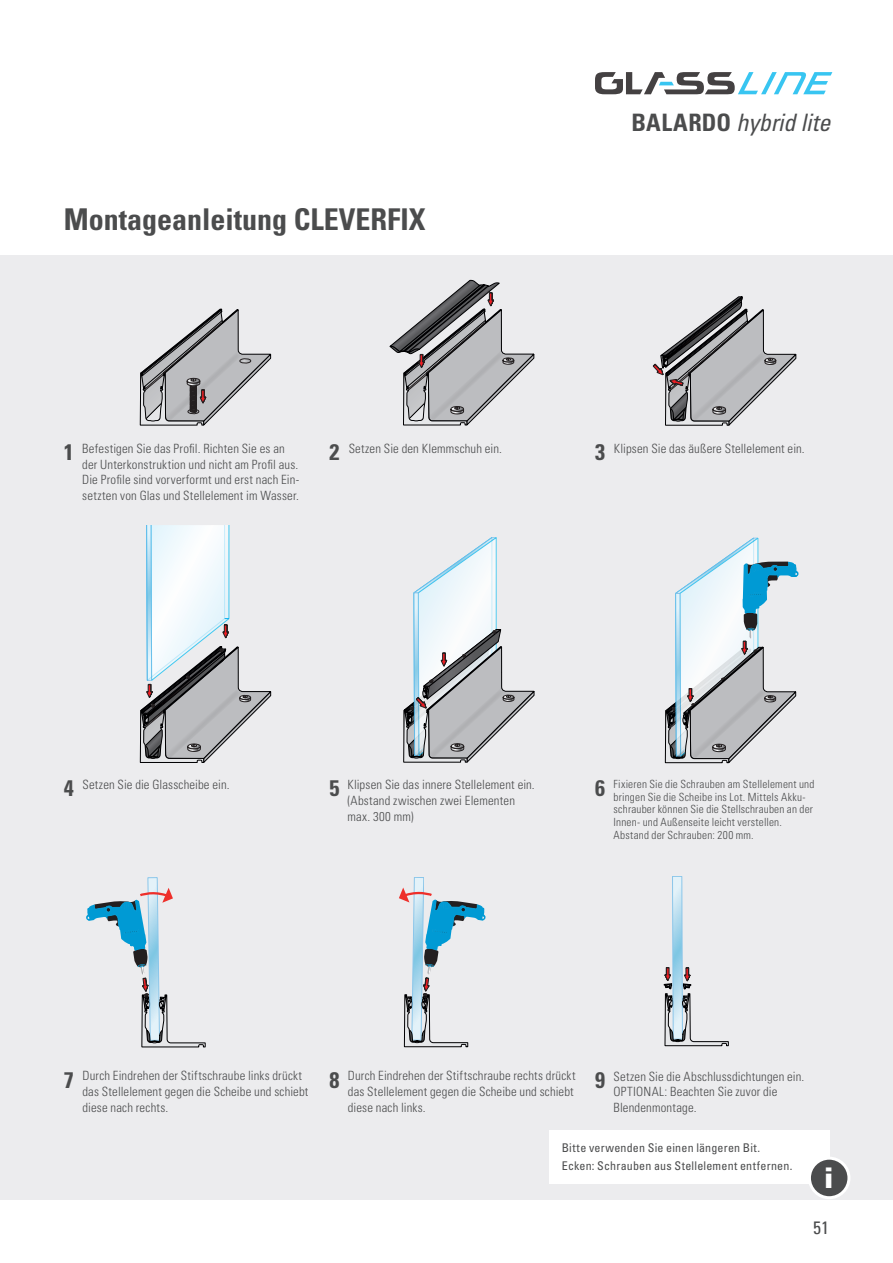
<style>
.page{position:relative;width:893px;height:1263px;background:#fff}
.page>*{position:absolute;margin:0;border:0;box-sizing:border-box;transform-origin:0 0}
.t1{font:700 condensed 30px "Univers LT Std";color:#4b4c4d}
.t2{font:900 28.5px "Univers LT Std";color:#fff}
.t3{font:italic condensed 24px "Univers LT Std";color:#4b4c4d}
.t4{font:700 condensed 22.5px "Univers LT Std";color:#4b4c4d}
.t5{font:condensed 18px "Univers LT Std";color:#4b4c4d}
.t6{font:300 condensed 12.75px/15.8px "Univers LT Std";letter-spacing:.01em;color:#4b4c4d}
.t7{font:condensed 12px/18px "Univers LT Std";letter-spacing:.015em;color:#4b4c4d}
.t8{font:300 condensed 11.25px/12.8px "Univers LT Std";letter-spacing:.015em;color:#4b4c4d}
.s1{font-weight:700;font-style:normal}
</style>
<div class="page">
<svg style="left:595px;top:72px;width:237px;height:22px"></svg>
<div style="left:0;top:255px;width:893px;height:944px;background:#ececee"></div>
<svg style="left:140px;top:309px;width:131px;height:117px"></svg>
<svg style="left:389px;top:280px;width:145px;height:146px"></svg>
<svg style="left:653px;top:296px;width:143px;height:130px"></svg>
<svg style="left:140px;top:525px;width:131px;height:238px"></svg>
<svg style="left:403px;top:537px;width:132px;height:226px"></svg>
<svg style="left:665px;top:538px;width:134px;height:225px"></svg>
<svg style="left:86px;top:877px;width:119px;height:171px"></svg>
<svg style="left:399px;top:877px;width:87px;height:170px"></svg>
<svg style="left:664px;top:876px;width:65px;height:170px"></svg>
<div style="left:549px;top:1130px;width:280px;height:54px;background:#fff"></div>
<div style="left:809px;top:1158px;width:40px;height:40px;background:#4b4c4d;border-radius:50%"></div>
<div style="left:808px;top:1157px;width:42px;height:42px;border:3px solid #fff;border-radius:50%"></div>
<h1 class="t1" style="left:64px;top:201px;width:363px">Montageanleitung CLEVERFIX</h1>
<h3 class="t3" style="left:631px;top:107px;width:200px"><span class="s1">BALARDO</span> hybrid lite</h3>
<p class="t6" style="left:82px;top:440px;width:204px">Befestigen Sie das Profil. Richten Sie es an</p>
<p class="t6" style="left:349px;top:440px;width:155px">Setzen Sie den Klemmschuh ein.</p>
<p class="t6" style="left:82px;top:456px;width:219px;text-align:justify">der Unterkonstruktion und nicht am Profil aus.<br>Die Profile sind vorverformt und erst nach Ein&shy;setzten von Glas und Stellelement im Wasser.</p>
<h3 class="t4" style="left:64px;top:438px;width:11px">1</h3>
<h3 class="t4" style="left:330px;top:438px;width:11px">2</h3>
<h3 class="t4" style="left:595px;top:438px;width:11px">3</h3>
<p class="t6" style="left:614px;top:440px;width:193px">Klipsen Sie das äußere Stellelement ein.</p>
<p class="t6" style="left:82px;top:777px;width:149px">Setzen Sie die Glasscheibe ein.</p>
<p class="t8" style="left:614px;top:777px;width:202px">Fixieren Sie die Schrauben am Stellelement und bringen Sie die Scheibe ins Lot. Mittels Akku&shy;schrauber können Sie die Stellschrauben an der Innen- und Außenseite leicht verstellen.<br>Abstand der Schrauben: 200 mm.</p>
<p class="t6" style="left:347px;top:777px;width:189px">Klipsen Sie das innere Stellelement ein. (Abstand zwischen zwei Elementen max. 300 mm)</p>
<h3 class="t4" style="left:64px;top:774px;width:11px">4</h3>
<h3 class="t4" style="left:330px;top:774px;width:11px">5</h3>
<h3 class="t4" style="left:595px;top:774px;width:11px">6</h3>
<p class="t6" style="left:82px;top:1068px;width:227px">Durch Eindrehen der Stiftschraube links drückt das Stellelement gegen die Scheibe und schiebt diese nach rechts.</p>
<p class="t6" style="left:348px;top:1068px;width:229px">Durch Eindrehen der Stiftschraube rechts drückt das Stellelement gegen die Scheibe und schiebt diese nach links.</p>
<h3 class="t4" style="left:64px;top:1066px;width:11px">7</h3>
<h3 class="t4" style="left:330px;top:1066px;width:11px">8</h3>
<h3 class="t4" style="left:595px;top:1066px;width:11px">9</h3>
<p class="t6" style="left:614px;top:1068px;width:192px">Setzen Sie die Abschlussdichtungen ein.<br>OPTIONAL: Beachten Sie zuvor die<br>Blendenmontage.</p>
<p class="t7" style="left:562px;top:1139px;width:232px">Bitte verwenden Sie einen längeren Bit.<br>Ecken: Schrauben aus Stellelement entfernen.</p>
<h2 class="t2" style="left:824px;top:1160px;width:11px">i</h2>
<h3 class="t5" style="left:813px;top:1216px;width:18px">51</h3>
</div>
